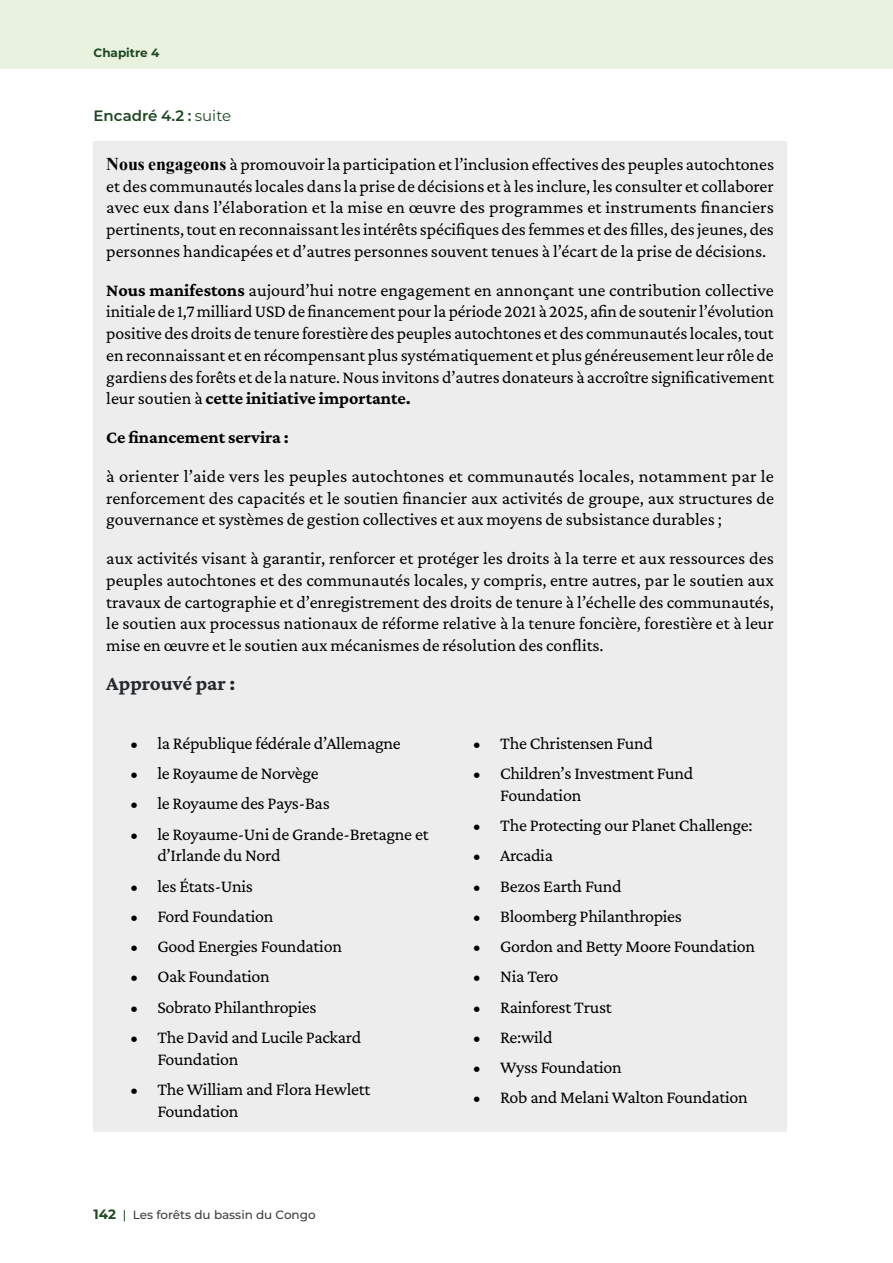
<style>
.page{position:relative;width:893px;height:1263px;background:#fff}
.page>*{position:absolute;margin:0;border:0;box-sizing:border-box;transform-origin:0 0}
.t1{font:700 21px "Crimson Pro";color:#24292e}
.t2{font:18px/21.8px "Crimson Pro";letter-spacing:-.015em;color:#000;text-align:justify}
.t3{font:700 18px "Crimson Pro";color:#000}
.t4{font:600 15px "Montserrat";color:#1d4821}
.t5{font:500 12px "Montserrat";color:#3c3c3b}
.t6{font:700 12px "Montserrat";color:#1d4821}
.s1{font-weight:400}
.s2{font-family:"Times New Roman";font-weight:700}
.s3{font-weight:700}
.s4{font-weight:700;font-size:13.5px;color:#1d4821}
.s5{color:#1d4821}
</style>
<div class="page">
<div style="left:0;top:0;width:893px;height:69px;background:#e9f2df"></div>
<div style="left:94px;top:141px;width:693px;height:991px;background:#ededed"></div>
<p class="t6" style="left:94px;top:44px;width:67px">Chapitre 4</p>
<p class="t4" style="left:94px;top:105px;width:139px">Encadré 4.2 : <span class="s1">suite</span></p>
<p class="t2" style="left:106px;top:153px;width:669px"><span class="s2">Nous engageons</span> à promouvoir la participation et l’inclusion effectives des peuples autochtones et des communautés locales dans la prise de décisions et à les inclure, les consulter et collaborer avec eux dans l’élaboration et la mise en œuvre des programmes et instruments financiers pertinents, tout en reconnaissant les intérêts spécifiques des femmes et des filles, des jeunes, des personnes handicapées et d’autres personnes souvent tenues à l’écart de la prise de décisions.</p>
<p class="t2" style="left:106px;top:279px;width:669px"><span class="s3">Nous manifestons</span> aujourd’hui notre engagement en annonçant une contribution collective initiale de 1,7 milliard USD de financement pour la période 2021 à 2025, afin de soutenir l’évolution positive des droits de tenure forestière des peuples autochtones et des communautés locales, tout en reconnaissant et en récompensant plus systématiquement et plus généreusement leur rôle de gardiens des forêts et de la nature. Nous invitons d’autres donateurs à accroître significativement leur soutien à <span class="s3">cette initiative importante.</span></p>
<p class="t3" style="left:106px;top:426px;width:184px">Ce financement servira :</p>
<p class="t2" style="left:106px;top:465px;width:669px">à orienter l’aide vers les peuples autochtones et communautés locales, notamment par le renforcement des capacités et le soutien financier aux activités de groupe, aux structures de gouvernance et systèmes de gestion collectives et aux moyens de subsistance durables ;</p>
<p class="t2" style="left:106px;top:547px;width:669px">aux activités visant à garantir, renforcer et protéger les droits à la terre et aux ressources des peuples autochtones et des communautés locales, y compris, entre autres, par le soutien aux travaux de cartographie et d’enregistrement des droits de tenure à l’échelle des communautés, le soutien aux processus nationaux de réforme relative à la tenure foncière, forestière et à leur mise en œuvre et le soutien aux mécanismes de résolution des conflits.</p>
<p class="t1" style="left:106px;top:670px;width:130px">Approuvé par :</p>
<p class="t2" style="left:130px;top:732px;width:272px">• la République fédérale d’Allemagne</p>
<p class="t2" style="left:130px;top:762px;width:190px">• le Royaume de Norvège</p>
<p class="t2" style="left:130px;top:792px;width:201px">• le Royaume des Pays-Bas</p>
<p class="t2" style="left:157px;top:823px;width:273px;text-indent:-27px">• le Royaume-Uni de Grande-Bretagne et d’Irlande du Nord</p>
<p class="t2" style="left:130px;top:875px;width:124px">• les États-Unis</p>
<p class="t2" style="left:130px;top:905px;width:145px">• Ford Foundation</p>
<p class="t2" style="left:130px;top:935px;width:213px">• Good Energies Foundation</p>
<p class="t2" style="left:130px;top:965px;width:141px">• Oak Foundation</p>
<p class="t2" style="left:130px;top:996px;width:188px">• Sobrato Philanthropies</p>
<p class="t2" style="left:157px;top:1026px;width:205px;text-indent:-27px">• The David and Lucile Packard<br>Foundation</p>
<p class="t2" style="left:157px;top:1078px;width:215px;text-indent:-27px">• The William and Flora Hewlett<br>Foundation</p>
<p class="t5" style="left:94px;top:1206px;width:224px"><span class="s4">142</span> <span class="s5">|</span> Les forêts du bassin du Congo</p>
<p class="t2" style="left:473px;top:732px;width:181px">• The Christensen Fund</p>
<p class="t2" style="left:500px;top:762px;width:195px;text-indent:-27px">• Children’s Investment Fund<br>Foundation</p>
<p class="t2" style="left:473px;top:814px;width:281px">• The Protecting our Planet Challenge:</p>
<p class="t2" style="left:473px;top:844px;width:81px">• Arcadia</p>
<p class="t2" style="left:473px;top:875px;width:150px">• Bezos Earth Fund</p>
<p class="t2" style="left:473px;top:905px;width:210px">• Bloomberg Philanthropies</p>
<p class="t2" style="left:473px;top:935px;width:283px">• Gordon and Betty Moore Foundation</p>
<p class="t2" style="left:473px;top:965px;width:87px">• Nia Tero</p>
<p class="t2" style="left:473px;top:996px;width:140px">• Rainforest Trust</p>
<p class="t2" style="left:473px;top:1026px;width:81px">• Re:wild</p>
<p class="t2" style="left:473px;top:1056px;width:150px">• Wyss Foundation</p>
<p class="t2" style="left:473px;top:1086px;width:276px">• Rob and Melani Walton Foundation</p>
</div>
